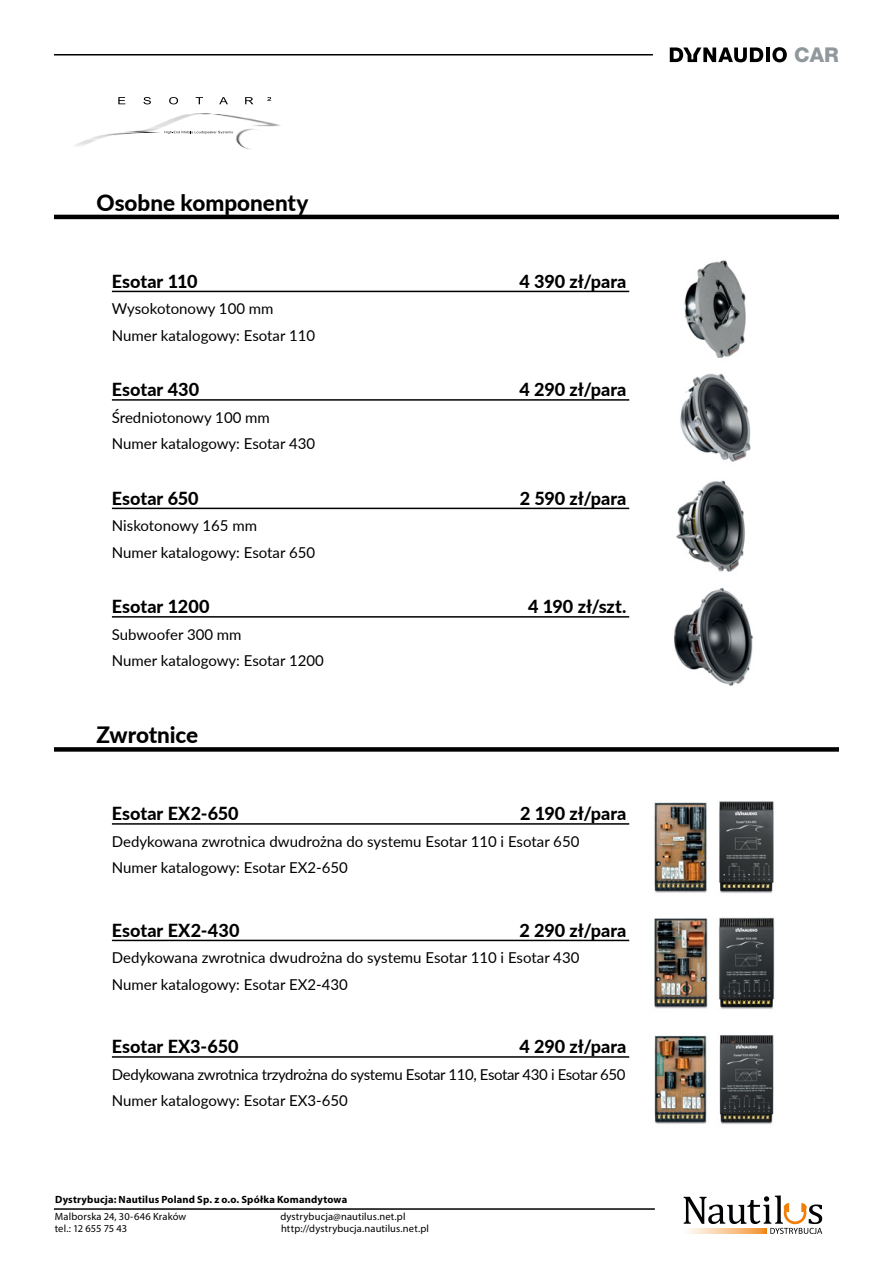
<style>
.page{position:relative;width:893px;height:1263px;background:#fff}
.page>*{position:absolute;margin:0;border:0;box-sizing:border-box;transform-origin:0 0}
.t1{font:800 22.5px "Lato";color:#000}
.t2{font:800 20.4px "Helvetica Neue LT Std";color:#91989c}
.t3{font:800 18px "Lato";color:#000}
.t4{font:15px/26.5px "Lato";color:#000}
.t5{font:15px/26.5px "Lato";letter-spacing:-.025em;color:#000}
.t6{font:10.5px/12.6px "Myriad Pro";letter-spacing:.01em;color:#000}
.t7{font:700 10.5px "Myriad Pro";letter-spacing:.02em;color:#000}
</style>
<div class="page">
<svg style="left:684px;top:1195px;width:138px;height:39px"></svg>
<svg style="left:684px;top:1228px;width:83px;height:5px"></svg>
<hr style="left:54px;top:1208px;width:601px;height:2px;background:#000">
<hr style="left:54px;top:54px;width:599px;height:2px;background:#000">
<hr style="left:766px;top:47px;width:4px;height:15px;background:#000">
<svg style="left:772px;top:47px;width:15px;height:15px"></svg>
<svg style="left:670px;top:47px;width:93px;height:15px"></svg>
<img style="left:684px;top:260px;width:62px;height:98px">
<img style="left:676px;top:373px;width:75px;height:199px">
<img style="left:674px;top:588px;width:79px;height:98px">
<img style="left:74px;top:97px;width:207px;height:53px">
<svg style="left:164px;top:131px;width:69px;height:3px"></svg>
<svg style="left:118px;top:97px;width:7px;height:7px"></svg>
<svg style="left:143px;top:97px;width:8px;height:7px"></svg>
<svg style="left:169px;top:97px;width:9px;height:7px"></svg>
<svg style="left:196px;top:97px;width:7px;height:7px"></svg>
<svg style="left:219px;top:97px;width:9px;height:7px"></svg>
<svg style="left:245px;top:97px;width:8px;height:7px"></svg>
<svg style="left:267px;top:97px;width:4px;height:4px"></svg>
<hr style="left:54px;top:215px;width:785px;height:4px;background:#000">
<hr style="left:112px;top:291px;width:517px;height:1px;background:#000">
<hr style="left:112px;top:508px;width:517px;height:1px;background:#000">
<hr style="left:112px;top:399px;width:517px;height:2px;background:#000">
<hr style="left:112px;top:616px;width:517px;height:2px;background:#000">
<img style="left:654px;top:801px;width:120px;height:92px">
<img style="left:654px;top:917px;width:121px;height:92px">
<img style="left:654px;top:1034px;width:120px;height:90px">
<div style="left:54px;top:747px;width:785px;height:5px;background:#000"></div>
<hr style="left:112px;top:823px;width:517px;height:2px;background:#000">
<hr style="left:112px;top:940px;width:517px;height:1px;background:#000">
<hr style="left:112px;top:1056px;width:517px;height:2px;background:#000">
<h1 class="t1" style="left:97px;top:186px;width:213px">Osobne komponenty</h1>
<p class="t3" style="left:112px;top:268px;width:87px">Esotar 110</p>
<p class="t3" style="left:520px;top:268px;width:108px">4 390 zł/para</p>
<p class="t4" style="left:112px;top:295px;width:205px">Wysokotonowy 100 mm<br>Numer katalogowy: Esotar 110</p>
<p class="t3" style="left:112px;top:376px;width:89px">Esotar 430</p>
<p class="t3" style="left:520px;top:376px;width:108px">4 290 zł/para</p>
<p class="t4" style="left:112px;top:404px;width:205px">Średniotonowy 100 mm<br>Numer katalogowy: Esotar 430</p>
<p class="t3" style="left:112px;top:485px;width:88px">Esotar 650</p>
<p class="t3" style="left:520px;top:485px;width:108px">2 590 zł/para</p>
<p class="t4" style="left:112px;top:512px;width:205px">Niskotonowy 165 mm<br>Numer katalogowy: Esotar 650</p>
<p class="t3" style="left:112px;top:593px;width:99px">Esotar 1200</p>
<p class="t3" style="left:528px;top:593px;width:100px">4 190 zł/szt.</p>
<p class="t4" style="left:112px;top:620px;width:213px">Subwoofer 300 mm<br>Numer katalogowy: Esotar 1200</p>
<h1 class="t1" style="left:97px;top:718px;width:103px">Zwrotnice</h1>
<p class="t3" style="left:112px;top:800px;width:128px">Esotar EX2-650</p>
<p class="t3" style="left:520px;top:800px;width:108px">2 190 zł/para</p>
<p class="t4" style="left:112px;top:827px;width:469px">Dedykowana zwrotnica dwudrożna do systemu Esotar 110 i Esotar 650<br>Numer katalogowy: Esotar EX2-650</p>
<p class="t3" style="left:112px;top:917px;width:129px">Esotar EX2-430</p>
<p class="t3" style="left:520px;top:917px;width:108px">2 290 zł/para</p>
<p class="t4" style="left:112px;top:944px;width:469px">Dedykowana zwrotnica dwudrożna do systemu Esotar 110 i Esotar 430<br>Numer katalogowy: Esotar EX2-430</p>
<p class="t3" style="left:112px;top:1033px;width:128px">Esotar EX3-650</p>
<p class="t3" style="left:520px;top:1033px;width:108px">4 290 zł/para</p>
<p class="t5" style="left:112px;top:1060px;width:515px">Dedykowana zwrotnica trzydrożna do systemu Esotar 110, Esotar 430 i Esotar 650<br>Numer katalogowy: Esotar EX3-650</p>
<p class="t7" style="left:55px;top:1192px;width:294px">Dystrybucja: Nautilus Poland Sp. z o.o. Spółka Komandytowa</p>
<p class="t6" style="left:55px;top:1209px;width:133px">Malborska 24, 30-646 Kraków tel.: 12 655 75 43</p>
<p class="t6" style="left:280px;top:1209px;width:150px">dystrybucja@nautilus.net.pl http://dystrybucja.nautilus.net.pl</p>
<h2 class="t2" style="left:794px;top:43px;width:46px">CAR</h2>
</div>
